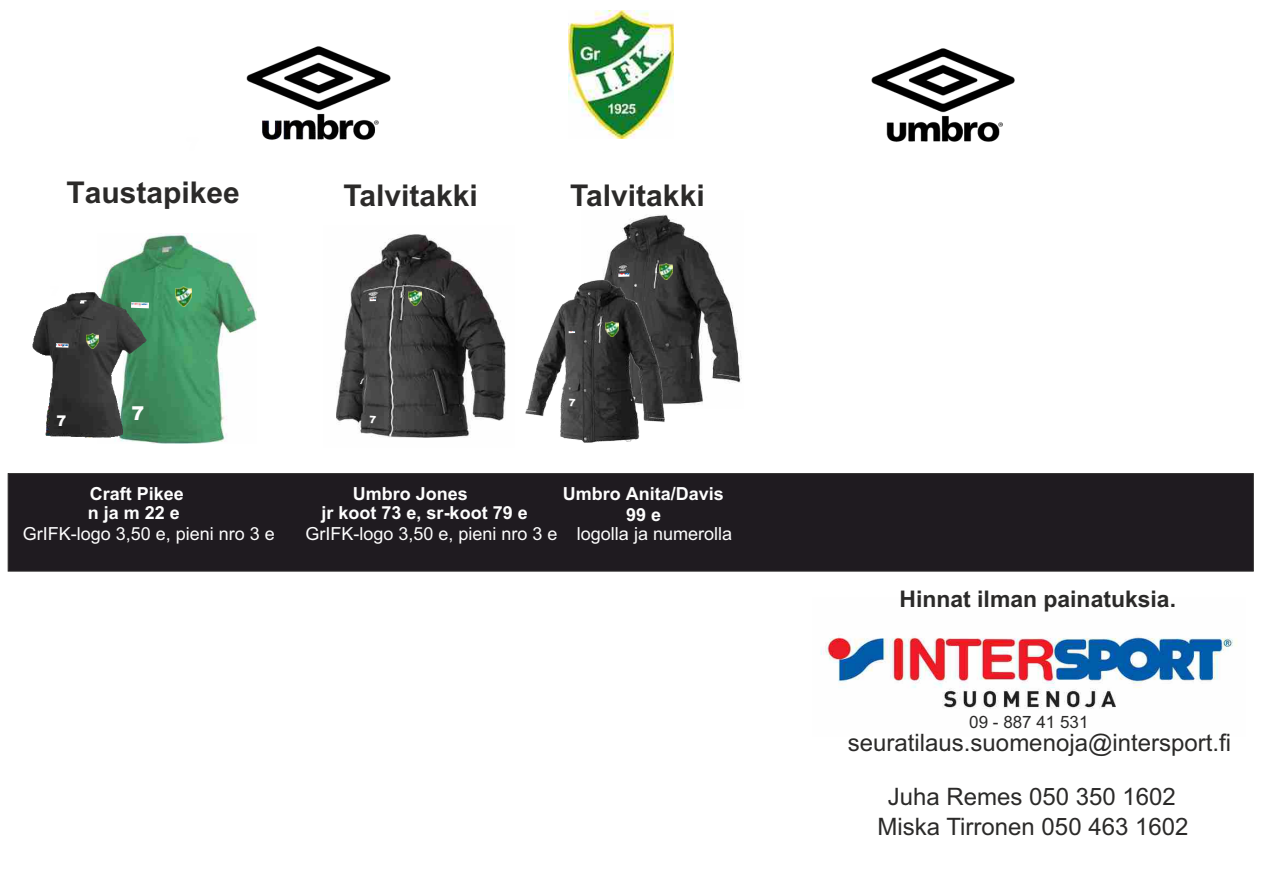
<style>
.page{position:relative;width:1263px;height:893px;background:#fff}
.page>*{position:absolute;margin:0;border:0;box-sizing:border-box;transform-origin:0 0}
.t1{font:700 30px "Arial";color:#2b2a29}
.t2{font:24px/30px "Arial";color:#2b2a29;text-align:center}
.t3{font:700 22.95px "Arial";color:#2b2a29}
.t4{font:900 19.2px "Arial";color:#fefefe}
.t5{font:18px "Arial";color:#fefefe}
.t6{font:700 18px/21.1px "Arial";color:#fefefe}
.t7{font:17.1px "Arial";color:#2b2a29}
.t8{font:900 14.85px "Arial";color:#fefefe}
</style>
<div class="page">
<img style="left:246px;top:46px;width:145px;height:94px">
<img style="left:871px;top:48px;width:144px;height:94px">
<div style="left:7px;top:473px;width:1247px;height:99px;background:#1f1b20"></div>
<img style="left:569px;top:11px;width:104px;height:127px">
<img style="left:820px;top:637px;width:417px;height:72px">
<img style="left:603px;top:214px;width:139px;height:191px">
<img style="left:659px;top:264px;width:13px;height:16px">
<svg style="left:618px;top:273px;width:11px;height:4px"></svg>
<img style="left:525px;top:280px;width:139px;height:163px">
<img style="left:606px;top:321px;width:12px;height:16px">
<svg style="left:569px;top:331px;width:6px;height:2px"></svg>
<img style="left:336px;top:234px;width:170px;height:204px">
<img style="left:409px;top:290px;width:12px;height:16px">
<svg style="left:370px;top:299px;width:6px;height:2px"></svg>
<img style="left:101px;top:234px;width:156px;height:209px">
<img style="left:176px;top:287px;width:16px;height:20px">
<img style="left:146px;top:302px;width:3px;height:6px">
<img style="left:32px;top:290px;width:114px;height:148px">
<img style="left:87px;top:334px;width:11px;height:14px">
<svg style="left:56px;top:343px;width:13px;height:5px"></svg>
<svg style="left:569px;top:398px;width:6px;height:8px"></svg>
<svg style="left:370px;top:416px;width:6px;height:7px"></svg>
<p class="t1" style="left:66px;top:182px;width:175px">Taustapikee</p>
<p class="t1" style="left:343px;top:184px;width:136px">Talvitakki</p>
<p class="t1" style="left:570px;top:184px;width:136px">Talvitakki</p>
<p class="t8" style="left:56px;top:415px;width:11px">7</p>
<p class="t4" style="left:132px;top:406px;width:14px">7</p>
<p class="t6" style="left:88px;top:485px;width:98px;line-height:19.4px">Craft Pikee n ja m 22 e</p>
<p class="t5" style="left:23px;top:527px;width:254px">GrIFK-logo 3,50 e, pieni nro 3 e</p>
<p class="t6" style="left:563px;top:484px;width:163px;text-align:center">Umbro Anita/Davis<br>99 e</p>
<p class="t5" style="left:577px;top:527px;width:157px">logolla ja numerolla</p>
<p class="t6" style="left:322px;top:485px;width:208px;line-height:19.5px;text-indent:31px">Umbro Jones<br>jr koot 73 e, sr-koot 79 e</p>
<p class="t5" style="left:305px;top:527px;width:254px">GrIFK-logo 3,50 e, pieni nro 3 e</p>
<p class="t3" style="left:899px;top:590px;width:278px">Hinnat ilman painatuksia.</p>
<p class="t7" style="left:969px;top:715px;width:121px">09 - 887 41 531</p>
<p class="t2" style="left:848px;top:730px;width:385px">seuratilaus.suomenoja@intersport.fi</p>
<p class="t2" style="left:877px;top:784px;width:312px">Juha Remes 050 350 1602<br>Miska Tirronen 050 463 1602</p>
</div>
